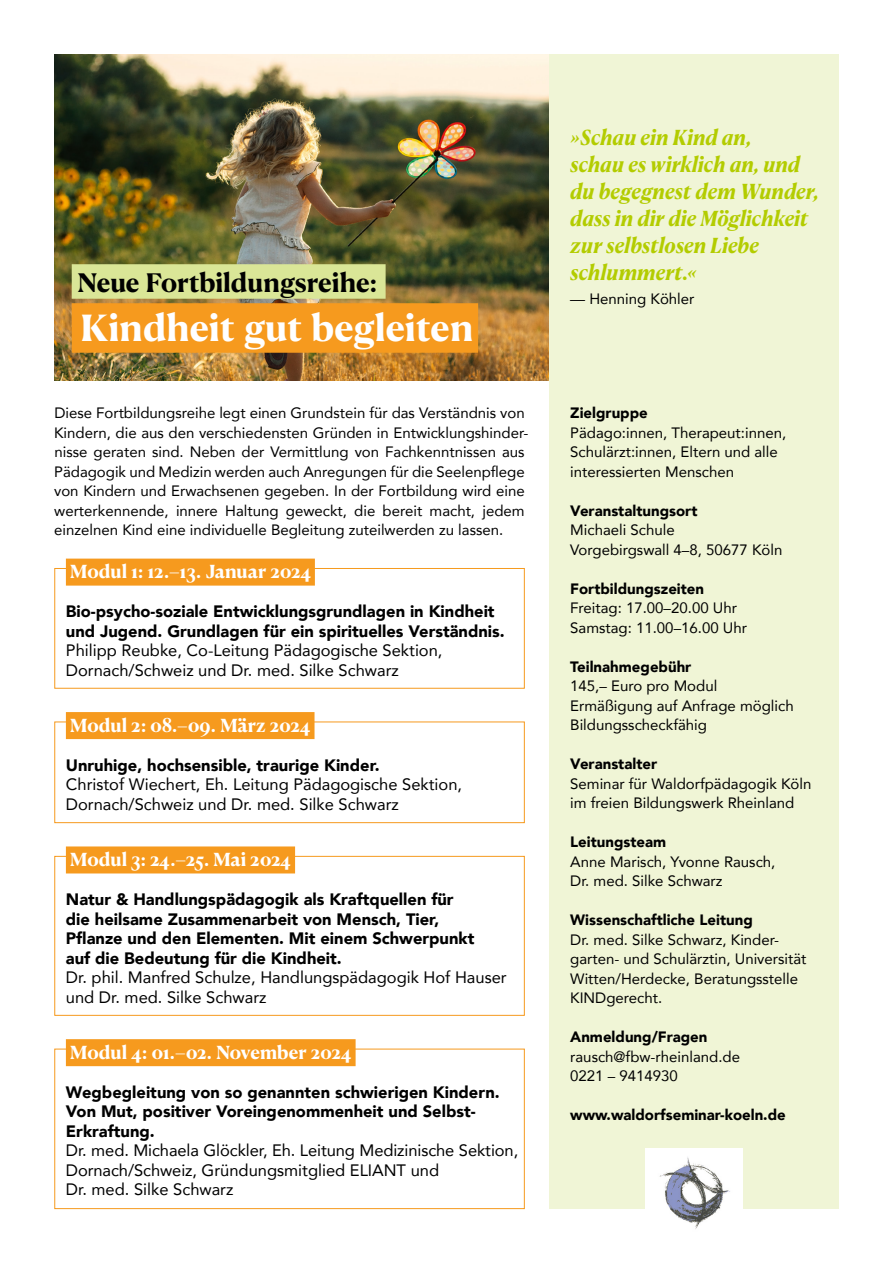
<style>
.page{position:relative;width:893px;height:1263px;background:#fff}
.page>*{position:absolute;margin:0;border:0;box-sizing:border-box;transform-origin:0 0}
.t1{font:700 36px "Canela Text";color:#fff}
.t2{font:700 25.5px "Canela Text";letter-spacing:-.005em;color:#000}
.t3{font:italic 700 20.7px/27px "Canela Text";color:#b3cc00}
.t4{font:700 18px "Canela Text";color:#fff}
.t5{font:900 16.5px/19.5px "Avenir";color:#000}
.t6{font:16.5px/19.5px "Avenir";color:#000}
.t7{font:15px/19.5px "Avenir";color:#000}
.t8{font:900 15px "Avenir";color:#000}
</style>
<div class="page">
<img style="left:54px;top:54px;width:496px;height:327px">
<div style="left:550px;top:54px;width:289px;height:1155px;background:#f0f5d6"></div>
<div style="left:72px;top:264px;width:314px;height:35px;background:#dae697"></div>
<div style="left:72px;top:303px;width:406px;height:50px;background:#f69a1e"></div>
<div style="left:54px;top:568px;width:471px;height:121px;border:1px solid #f69a1e"></div>
<div style="left:66px;top:559px;width:249px;height:27px;background:#f69a1e"></div>
<div style="left:54px;top:721px;width:471px;height:102px;border:1px solid #f69a1e"></div>
<div style="left:66px;top:712px;width:248px;height:27px;background:#f69a1e"></div>
<div style="left:54px;top:856px;width:471px;height:160px;border:1px solid #f69a1e"></div>
<div style="left:66px;top:846px;width:229px;height:27px;background:#f69a1e"></div>
<div style="left:54px;top:1049px;width:471px;height:160px;border:1px solid #f69a1e"></div>
<div style="left:66px;top:1039px;width:290px;height:27px;background:#f69a1e"></div>
<div style="left:646px;top:1148px;width:97px;height:95px;background:#fff"></div>
<img style="left:659px;top:1157px;width:71px;height:72px">
<h2 class="t2" style="left:78px;top:259px;width:301px">Neue Fortbildungsreihe:</h2>
<h1 class="t1" style="left:80px;top:295px;width:395px">Kindheit gut begleiten</h1>
<p class="t7" style="left:54px;top:403px;width:476px">Diese Fortbildungsreihe legt einen Grundstein für das Verständnis von Kindern, die aus den verschiedensten Gründen in Entwicklungshinder&shy;nisse geraten sind. Neben der Vermittlung von Fachkenntnissen aus Pädagogik und Medizin werden auch Anregungen für die Seelenpflege von Kindern und Erwachsenen gegeben. In der Fortbildung wird eine werterkennende, innere Haltung geweckt, die bereit macht, jedem einzelnen Kind eine individuelle Begleitung zuteilwerden zu lassen.</p>
<p class="t4" style="left:70px;top:555px;width:242px">Modul 1: 12.–13. Januar 2024</p>
<p class="t5" style="left:66px;top:601px;width:440px">Bio-psycho-soziale Entwicklungsgrundlagen in Kindheit und Jugend. Grundlagen für ein spirituelles Verständnis.</p>
<p class="t6" style="left:66px;top:640px;width:378px">Philipp Reubke, Co-Leitung Pädagogische Sektion,<br>Dornach/Schweiz und Dr. med. Silke Schwarz</p>
<p class="t4" style="left:70px;top:708px;width:241px">Modul 2: 08.–09. März 2024</p>
<p class="t5" style="left:66px;top:755px;width:315px">Unruhige, hochsensible, traurige Kinder.</p>
<p class="t6" style="left:66px;top:774px;width:398px">Christof Wiechert, Eh. Leitung Pädagogische Sektion,<br>Dornach/Schweiz und Dr. med. Silke Schwarz</p>
<p class="t4" style="left:70px;top:843px;width:222px">Modul 3: 24.–25. Mai 2024</p>
<p class="t5" style="left:66px;top:889px;width:410px">Natur &amp; Handlungspädagogik als Kraftquellen für die heilsame Zusammenarbeit von Mensch, Tier, Pflanze und den Elementen. Mit einem Schwerpunkt auf die Bedeutung für die Kindheit.</p>
<p class="t6" style="left:66px;top:967px;width:442px">Dr. phil. Manfred Schulze, Handlungspädagogik Hof Hauser und Dr. med. Silke Schwarz</p>
<p class="t4" style="left:70px;top:1035px;width:283px">Modul 4: 01.–02. November 2024</p>
<p class="t5" style="left:66px;top:1082px;width:435px">Wegbegleitung von so genannten schwierigen Kindern.<br>Von Mut, positiver Voreingenommenheit und Selbst-<br>Erkraftung.</p>
<p class="t6" style="left:66px;top:1140px;width:454px">Dr. med. Michaela Glöckler, Eh. Leitung Medizinische Sektion,<br>Dornach/Schweiz, Gründungsmitglied ELIANT und<br>Dr. med. Silke Schwarz</p>
<h3 class="t3" style="left:570px;top:124px;width:250px">»Schau ein Kind an,<br>schau es wirklich an, und du begegnest dem Wunder, dass in dir die Möglichkeit zur selbstlosen Liebe schlummert.«</h3>
<p class="t7" style="left:570px;top:288px;width:126px">— Henning Köhler</p>
<p class="t8" style="left:570px;top:400px;width:79px">Zielgruppe</p>
<p class="t7" style="left:570px;top:422px;width:217px">Pädago:innen, Therapeut:innen,<br>Schulärzt:innen, Eltern und alle interessierten Menschen</p>
<p class="t8" style="left:570px;top:498px;width:129px">Veranstaltungsort</p>
<p class="t7" style="left:570px;top:520px;width:214px">Michaeli Schule<br>Vorgebirgswall 4–8, 50677 Köln</p>
<p class="t8" style="left:570px;top:576px;width:135px">Fortbildungszeiten</p>
<p class="t7" style="left:570px;top:598px;width:178px">Freitag: 17.00–20.00 Uhr<br>Samstag: 11.00–16.00 Uhr</p>
<p class="t8" style="left:570px;top:654px;width:123px">Teilnahmegebühr</p>
<p class="t7" style="left:570px;top:676px;width:225px">145,– Euro pro Modul<br>Ermäßigung auf Anfrage möglich<br>Bildungsscheckfähig</p>
<p class="t8" style="left:570px;top:751px;width:88px">Veranstalter</p>
<p class="t7" style="left:570px;top:773px;width:243px">Seminar für Waldorfpädagogik Köln im freien Bildungswerk Rheinland</p>
<p class="t8" style="left:570px;top:829px;width:98px">Leitungsteam</p>
<p class="t7" style="left:570px;top:851px;width:207px">Anne Marisch, Yvonne Rausch,<br>Dr. med. Silke Schwarz</p>
<p class="t8" style="left:570px;top:907px;width:184px">Wissenschaftliche Leitung</p>
<p class="t7" style="left:570px;top:929px;width:238px">Dr. med. Silke Schwarz, Kinder&shy;garten- und Schulärztin, Universität<br>Witten/Herdecke, Beratungsstelle<br>KINDgerecht.</p>
<p class="t8" style="left:570px;top:1024px;width:139px">Anmeldung/Fragen</p>
<p class="t7" style="left:570px;top:1046px;width:171px">rausch@fbw-rheinland.de<br>0221 – 9414930</p>
<p class="t8" style="left:570px;top:1102px;width:217px">www.waldorfseminar-koeln.de</p>
</div>
